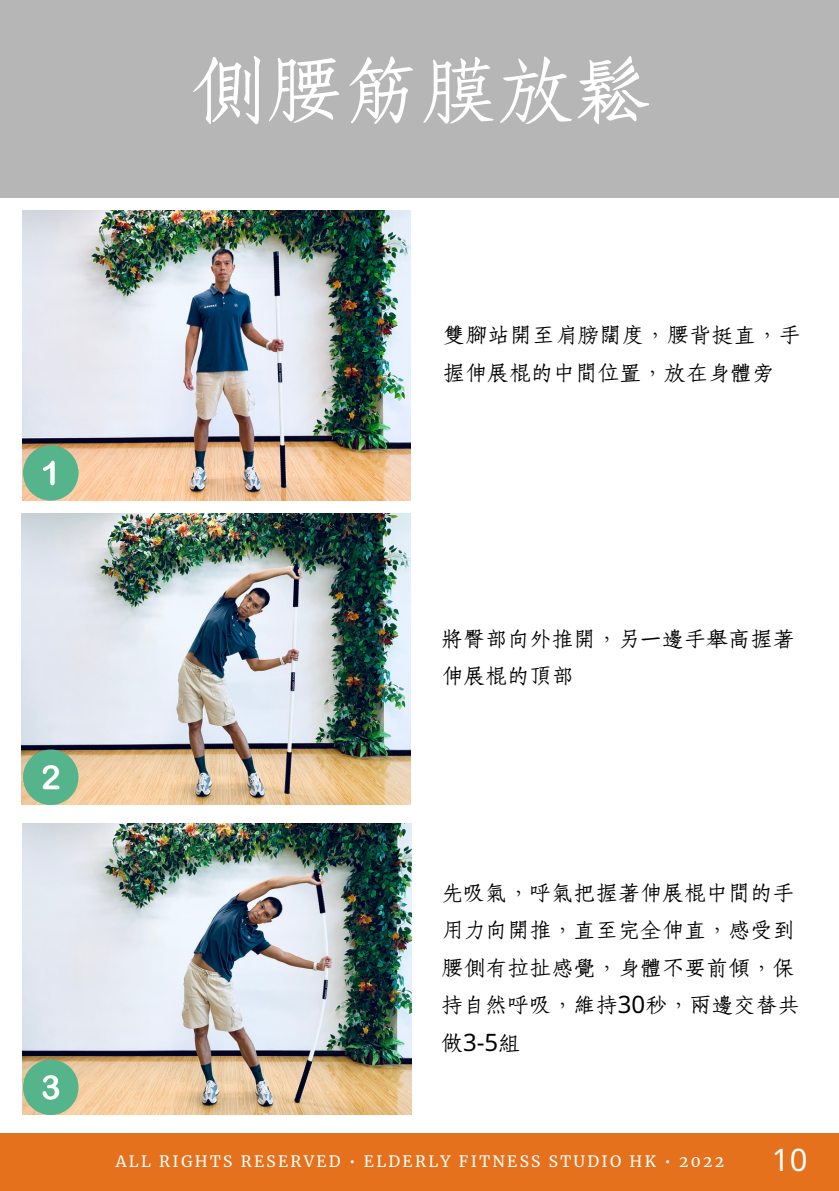
<style>
.page{position:relative;width:839px;height:1191px;background:#fff}
.page>*{position:absolute;margin:0;border:0;box-sizing:border-box;transform-origin:0 0}
.t1{font:84px "cw Te X Fang Song";color:#fff}
.t2{font:31px "Noto Sans";color:#fff}
.t3{font:24px/37.6px "cw Te X Fang Song";color:#000}
.t4{font:24px "Noto Sans";color:#000}
.t5{font:15.6px "Merriweather";letter-spacing:.15em;color:#fff}
.s1{font-family:"Noto Sans"}
.s2{font-family:"cw Te X Fang Song"}
</style>
<div class="page">
<div style="left:0;top:1134px;width:838px;height:57px;background:#e5711c"></div>
<div style="left:0;top:0;width:838px;height:197px;background:#b6b6b6"></div>
<img style="left:23px;top:211px;width:387px;height:289px">
<img style="left:22px;top:513px;width:388px;height:291px">
<img style="left:23px;top:823px;width:388px;height:291px">
<div style="left:23px;top:1060px;width:55px;height:55px;background:#56b48c;border-radius:50%"></div>
<svg style="left:42px;top:1075px;width:17px;height:25px"></svg>
<div style="left:23px;top:750px;width:55px;height:55px;background:#56b48c;border-radius:50%"></div>
<svg style="left:43px;top:765px;width:16px;height:24px"></svg>
<div style="left:23px;top:445px;width:55px;height:56px;background:#56b48c;border-radius:50%"></div>
<svg style="left:43px;top:461px;width:12px;height:24px"></svg>
<h1 class="t1" style="left:188px;top:51px;width:465px">側腰筋膜放鬆</h1>
<p class="t3" style="left:443px;top:317px;width:359px">雙腳站開至肩膀闊度，腰背挺直，手握伸展棍的中間位置，放在身體旁</p>
<p class="t3" style="left:441px;top:621px;width:355px">將臀部向外推開，另一邊手舉高握著伸展棍的頂部</p>
<p class="t3" style="left:441px;top:874px;width:360px">先吸氣，呼氣把握著伸展棍中間的手用力向開推，直至完全伸直，感受到腰側有拉扯感覺，身體不要前傾，保持自然呼吸，維持<span class="s1">30</span>秒，兩邊交替共</p>
<p class="t4" style="left:441px;top:1025px;width:81px"><span class="s2">做</span>3-5<span class="s2">組</span></p>
<p class="t5" style="left:116px;top:1151px;width:609px">ALL RIGHTS RESERVED • ELDERLY FITNESS STUDIO HK • 2022</p>
<p class="t2" style="left:771px;top:1138px;width:37px">10</p>
</div>
